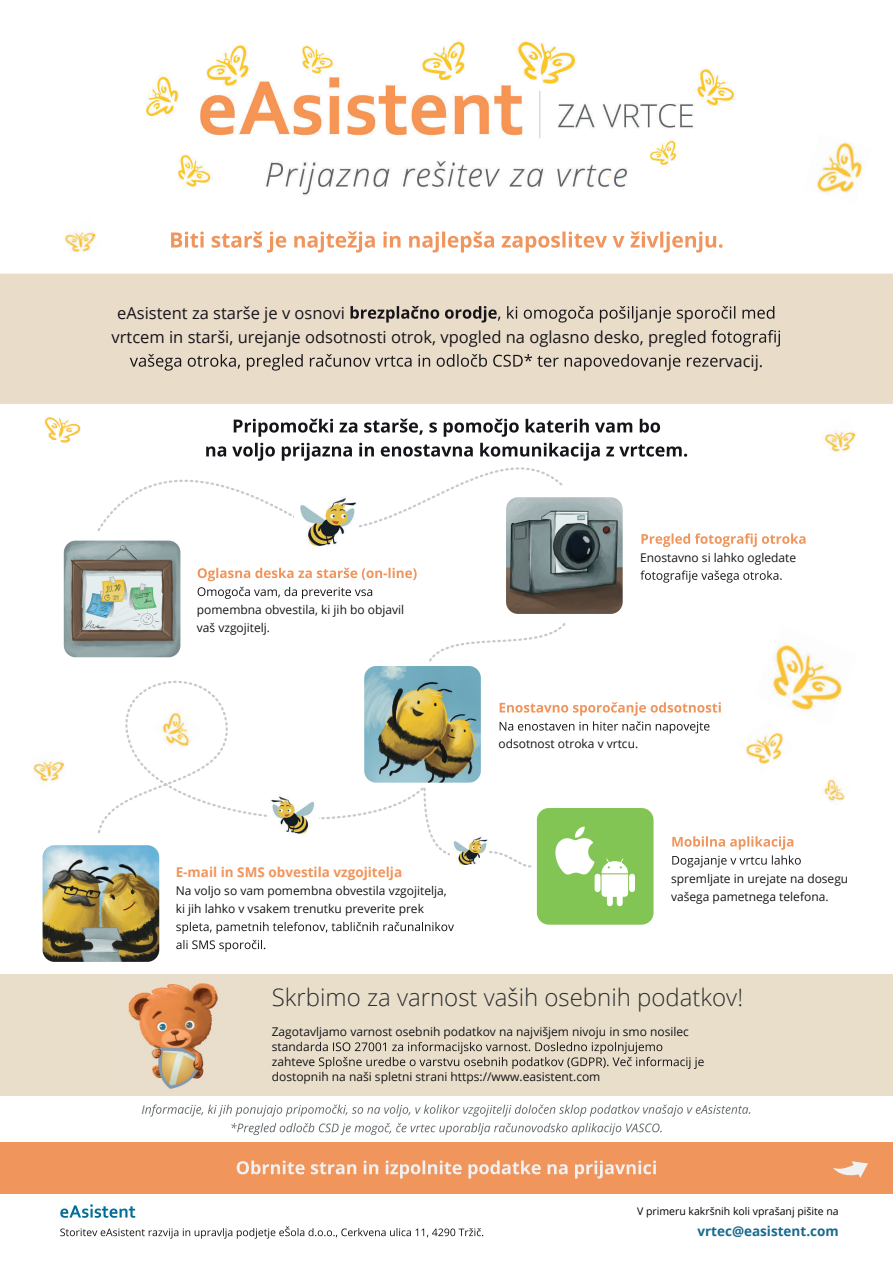
<style>
.page{position:relative;width:893px;height:1263px;background:#fff}
.page>*{position:absolute;margin:0;border:0;box-sizing:border-box;transform-origin:0 0}
.t1{font:300 24px "Open Sans";color:#2a2e30}
.t2{font:16.5px/24px "Open Sans";color:#171419}
.t3{font:700 13.5px "Open Sans";color:#f0955c}
.t4{font:700 13.5px "Open Sans";color:#176b8f}
.t5{font:12px/18px "Open Sans";color:#171419}
.t6{font:12px/15px "Open Sans";color:#161419}
.t7{font:italic 12px "Open Sans";color:#63696c}
.t8{font:10.5px "Open Sans";color:#000}
</style>
<div class="page">
<svg style="left:60px;top:1226px;width:423px;height:12px"></svg>
<svg style="left:176px;top:922px;width:278px;height:12px"></svg>
<svg style="left:176px;top:940px;width:89px;height:12px"></svg>
<svg style="left:500px;top:702px;width:221px;height:31px"></svg>
<div style="left:0;top:274px;width:893px;height:130px;background:#e9ddca"></div>
<img style="left:146px;top:41px;width:589px;height:155px">
<svg style="left:234px;top:419px;width:426px;height:14px"></svg>
<svg style="left:565px;top:443px;width:122px;height:18px"></svg>
<svg style="left:350px;top:306px;width:333px;height:17px;background:#b7ada0"></svg>
<svg style="left:695px;top:306px;width:79px;height:13px"></svg>
<svg style="left:711px;top:330px;width:69px;height:17px"></svg>
<svg style="left:130px;top:354px;width:588px;height:17px;background:#c3b9aa"></svg>
<svg style="left:171px;top:231px;width:552px;height:22px"></svg>
<div style="left:0;top:1142px;width:893px;height:51px;background:#f0955c"></div>
<svg style="left:237px;top:1160px;width:419px;height:18px"></svg>
<svg style="left:833px;top:1161px;width:35px;height:17px"></svg>
<svg style="left:145px;top:1104px;width:605px;height:12px"></svg>
<svg style="left:231px;top:1123px;width:431px;height:12px"></svg>
<svg style="left:198px;top:571px;width:219px;height:10px"></svg>
<svg style="left:198px;top:587px;width:174px;height:12px"></svg>
<img style="left:426px;top:666px;width:55px;height:117px">
<svg style="left:641px;top:533px;width:164px;height:14px"></svg>
<svg style="left:640px;top:570px;width:142px;height:13px"></svg>
<img style="left:506px;top:497px;width:117px;height:117px">
<svg style="left:672px;top:836px;width:129px;height:31px"></svg>
<div style="left:537px;top:808px;width:116px;height:117px;background:#83c555;border-radius:12px"></div>
<img style="left:64px;top:541px;width:116px;height:116px">
<img style="left:43px;top:845px;width:116px;height:117px">
<img style="left:772px;top:644px;width:72px;height:67px">
<img style="left:746px;top:732px;width:38px;height:32px">
<img style="left:824px;top:779px;width:21px;height:22px">
<img style="left:45px;top:417px;width:35px;height:26px">
<img style="left:824px;top:431px;width:32px;height:21px">
<img style="left:65px;top:231px;width:31px;height:22px">
<img style="left:33px;top:760px;width:32px;height:22px">
<svg style="left:95px;top:421px;width:470px;height:150px"></svg>
<svg style="left:429px;top:623px;width:137px;height:39px"></svg>
<svg style="left:96px;top:657px;width:330px;height:177px"></svg>
<svg style="left:422px;top:786px;width:110px;height:82px"></svg>
<img style="left:294px;top:491px;width:65px;height:62px">
<img style="left:270px;top:792px;width:49px;height:42px">
<img style="left:451px;top:833px;width:37px;height:35px">
<svg style="left:555px;top:826px;width:80px;height:80px"></svg>
<img style="left:817px;top:142px;width:46px;height:51px">
<div style="left:0;top:974px;width:893px;height:122px;background:#e9deca"></div>
<svg style="left:311px;top:1042px;width:393px;height:27px"></svg>
<img style="left:128px;top:983px;width:90px;height:106px">
<svg style="left:60px;top:1204px;width:75px;height:14px"></svg>
<h2 class="t2" style="left:117px;top:300px;width:229px">eAsistent za starše je v osnovi</h2>
<h2 class="t2" style="left:112px;top:300px;width:597px;text-indent:572px">p vrtcem in starši, urejanje odsotnosti otrok, vpogled na oglasno desko, pregled</h2>
<h2 class="t2" style="left:718px;top:348px;width:46px">rvacij.</h2>
<p class="t5" style="left:197px;top:600px;width:209px">pomembna obvestila, ki jih bo objavil vaš vzgojitelj.</p>
<p class="t3" style="left:176px;top:863px;width:228px">E-mail in SMS obvestila vzgojitelja</p>
<p class="t5" style="left:176px;top:881px;width:273px">Na voljo so vam pomembna obvestila vzgojitelja, ki jih lahko v vsakem trenutku preverite prek</p>
<p class="t5" style="left:640px;top:548px;width:157px">Enostavno si lahko ogledate</p>
<p class="t5" style="left:498px;top:735px;width:141px">odsotnost otroka v vrtcu.</p>
<p class="t5" style="left:671px;top:869px;width:179px">spremljate in urejate na dosegu vašega pametnega telefona.</p>
<p class="t7" style="left:141px;top:1101px;width:5px">I</p>
<h1 class="t1" style="left:272px;top:981px;width:473px">Skrbimo za varnost vaših osebnih podatkov!</h1>
<p class="t6" style="left:272px;top:1024px;width:419px">Zagotavljamo varnost osebnih podatkov na najvišjem nivoju in smo nosilec standa<br>zahteve<br>dostopnih na naši spletni strani https://www.easistent.com</p>
<p class="t8" style="left:637px;top:1204px;width:203px">V primeru kakršnih koli vprašanj pišite na</p>
<p class="t4" style="left:697px;top:1222px;width:143px">vrtec@easistent.com</p>
</div>
